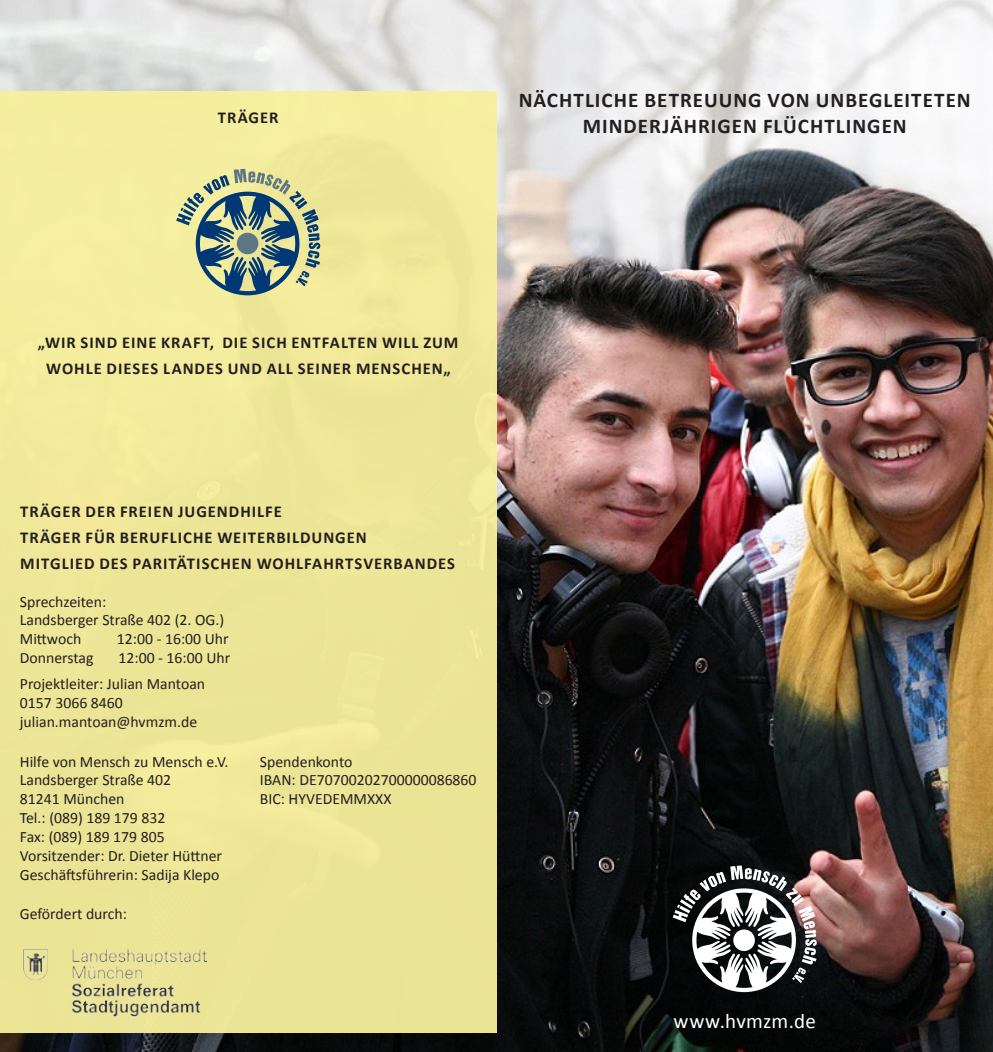
<style>
.page{position:relative;width:993px;height:1052px;background:#fff}
.page>*{position:absolute;margin:0;border:0;box-sizing:border-box;transform-origin:0 0}
.t1{font:700 21px "Calibri";letter-spacing:.05em;color:#231f20}
.t2{font:21px "Calibri";letter-spacing:.015em;color:#fff}
.t3{font:700 16.62px "Calibri";letter-spacing:.06em;color:#231f20}
.t4{font:15.75px "Calibri";color:#231f20}
</style>
<div class="page">
<img style="left:0;top:0;width:992px;height:1052px">
<svg style="left:672px;top:865px;width:144px;height:127px"></svg>
<div style="left:0;top:91px;width:496px;height:941px;background:#ede697"></div>
<svg style="left:176px;top:169px;width:144px;height:126px"></svg>
<img style="left:23px;top:949px;width:184px;height:67px">
<p class="t3" style="left:218px;top:106px;width:62px">TRÄGER</p>
<p class="t1" style="left:518px;top:85px;width:453px">NÄCHTLICHE BETREUUNG VON UNBEGLEITETEN</p>
<p class="t1" style="left:582px;top:111px;width:325px">MINDERJÄHRIGEN FLÜCHTLINGEN</p>
<p class="t3" style="left:38px;top:331px;width:422px">„WIR SIND EINE KRAFT, DIE SICH ENTFALTEN WILL ZUM</p>
<p class="t3" style="left:46px;top:357px;width:406px">WOHLE DIESES LANDES UND ALL SEINER MENSCHEN„</p>
<p class="t3" style="left:20px;top:499px;width:263px">TRÄGER DER FREIEN JUGENDHILFE</p>
<p class="t3" style="left:20px;top:525px;width:348px">TRÄGER FÜR BERUFLICHE WEITERBILDUNGEN</p>
<p class="t3" style="left:20px;top:552px;width:436px">MITGLIED DES PARITÄTISCHEN WOHLFAHRTSVERBANDES</p>
<p class="t4" style="left:20px;top:590px;width:88px">Sprechzeiten:</p>
<p class="t4" style="left:20px;top:609px;width:206px">Landsberger Straße 402 (2. OG.)</p>
<p class="t4" style="left:20px;top:628px;width:63px">Mittwoch</p>
<p class="t4" style="left:117px;top:628px;width:113px">12:00 - 16:00 Uhr</p>
<p class="t4" style="left:20px;top:647px;width:75px">Donnerstag</p>
<p class="t4" style="left:118px;top:647px;width:113px">12:00 - 16:00 Uhr</p>
<p class="t4" style="left:20px;top:673px;width:187px">Projektleiter: Julian Mantoan</p>
<p class="t4" style="left:20px;top:692px;width:104px">0157 3066 8460</p>
<p class="t4" style="left:20px;top:711px;width:179px">julian.mantoan@hvmzm.de</p>
<p class="t4" style="left:20px;top:750px;width:210px">Hilfe von Mensch zu Mensch e.V.</p>
<p class="t4" style="left:20px;top:769px;width:153px">Landsberger Straße 402</p>
<p class="t4" style="left:20px;top:788px;width:106px">81241 München</p>
<p class="t4" style="left:20px;top:807px;width:147px">Tel.: (089) 189 179 832</p>
<p class="t4" style="left:20px;top:826px;width:146px">Fax: (089) 189 179 805</p>
<p class="t4" style="left:20px;top:845px;width:204px">Vorsitzender: Dr. Dieter Hüttner</p>
<p class="t4" style="left:20px;top:863px;width:201px">Geschäftsführerin: Sadija Klepo</p>
<p class="t4" style="left:20px;top:902px;width:109px">Gefördert durch:</p>
<p class="t4" style="left:260px;top:750px;width:94px">Spendenkonto</p>
<p class="t4" style="left:260px;top:769px;width:218px">IBAN: DE70700202700000086860</p>
<p class="t4" style="left:260px;top:788px;width:133px">BIC: HYVEDEMMXXX</p>
<p class="t2" style="left:673px;top:1006px;width:144px">www.hvmzm.de</p>
</div>
